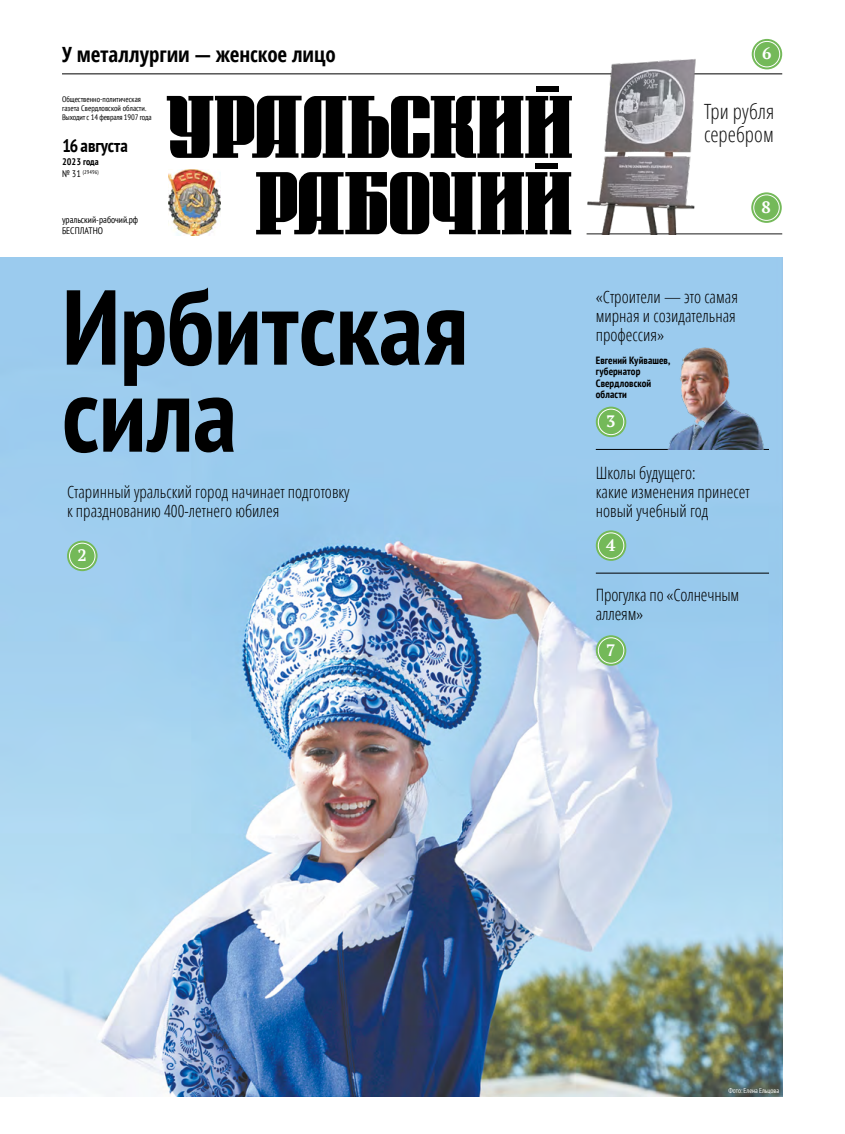
<style>
.page{position:relative;width:845px;height:1134px;background:#fff}
.page>*{position:absolute;margin:0;border:0;box-sizing:border-box;transform-origin:0 0}
.t1{font:700 condensed 106.2px/87px "PT Sans";color:#000}
.t2{font:700 condensed 21px "Open Sans";letter-spacing:-.005em;color:#000}
.t3{font:300 condensed 21px/23px "Open Sans";color:#131313}
.t4{font:700 condensed 18px "PT Sans";color:#000}
.t5{font:300 condensed 17px/19px "Open Sans";color:#000}
.t6{font:700 16.5px "PT Serif";color:#fff}
.t7{font:700 condensed 10.5px/11.5px "PT Sans";letter-spacing:.01em;color:#000}
.t8{font:condensed 9.5px/11.5px "PT Sans";color:#000}
.t9{font:700 condensed 9.5px "PT Sans";color:#000}
.t10{font:condensed 8px/9px "PT Sans";color:#000}
.t11{font:condensed 7px "PT Sans";letter-spacing:-.005em;color:#fff}
.t12{font:condensed 5.5px "PT Sans";color:#000}
.s1{font-size:9.5px}
</style>
<div class="page">
<img style="left:0;top:257px;width:782px;height:839px">
<svg style="left:67px;top:541px;width:31px;height:30px"></svg>
<div style="left:69px;top:543px;width:26px;height:26px;border:1px solid #fff;border-radius:50%"></div>
<svg style="left:596px;top:530px;width:30px;height:31px"></svg>
<div style="left:598px;top:532px;width:26px;height:27px;border:1px solid #fff;border-radius:50%"></div>
<svg style="left:596px;top:407px;width:30px;height:30px"></svg>
<div style="left:598px;top:409px;width:26px;height:26px;border:1px solid #fff;border-radius:50%"></div>
<svg style="left:596px;top:635px;width:30px;height:31px"></svg>
<div style="left:598px;top:637px;width:26px;height:27px;border:1px solid #fff;border-radius:50%"></div>
<svg style="left:751px;top:192px;width:31px;height:31px"></svg>
<div style="left:753px;top:194px;width:26px;height:27px;border:1px solid #fff;border-radius:50%"></div>
<hr style="left:62px;top:73px;width:720px;height:1px;background:#000">
<img style="left:177px;top:234px;width:26px;height:2px">
<svg style="left:751px;top:39px;width:31px;height:30px"></svg>
<div style="left:754px;top:41px;width:26px;height:26px;border:1px solid #fff;border-radius:50%"></div>
<svg style="left:167px;top:86px;width:405px;height:148px"></svg>
<hr style="left:586px;top:233px;width:196px;height:1px;background:#1b1b1a">
<hr style="left:596px;top:449px;width:173px;height:1px;background:#000">
<hr style="left:596px;top:573px;width:173px;height:1px;background:#000">
<img style="left:641px;top:339px;width:132px;height:110px">
<img style="left:573px;top:59px;width:172px;height:175px">
<p class="t2" style="left:62px;top:40px;width:275px">У металлургии — женское лицо</p>
<p class="t6" style="left:762px;top:43px;width:11px">6</p>
<p class="t10" style="left:62px;top:94px;width:91px">Общественно-политическая газета Свердловской области.<br>Выходит с 14 февраля 1907 года</p>
<p class="t4" style="left:62px;top:134px;width:67px">16 августа</p>
<p class="t9" style="left:62px;top:156px;width:38px">2023 года</p>
<p class="t12" style="left:62px;top:168px;width:38px"><span class="s1">№ 31</span> (29496)</p>
<p class="t8" style="left:62px;top:214px;width:78px">уральский-рабочий.рф<br>БЕСПЛАТНО</p>
<h1 class="t1" style="left:62px;top:282px;width:408px">Ирбитская сила</h1>
<p class="t5" style="left:67px;top:482px;width:284px">Старинный уральский город начинает подготовку к празднованию 400-летнего юбилея</p>
<p class="t6" style="left:77px;top:544px;width:11px">2</p>
<p class="t3" style="left:704px;top:100px;width:72px">Три рубля серебром</p>
<p class="t6" style="left:761px;top:196px;width:11px">8</p>
<p class="t5" style="left:596px;top:286px;width:144px">«Строители — это самая мирная и созидательная профессия»</p>
<p class="t7" style="left:596px;top:354px;width:76px">Евгений Куйвашев, губернатор<br>Свердловской области</p>
<p class="t6" style="left:606px;top:410px;width:11px">3</p>
<p class="t5" style="left:596px;top:463px;width:155px">Школы будущего:<br>какие изменения принесет новый учебный год</p>
<p class="t6" style="left:606px;top:534px;width:11px">4</p>
<p class="t5" style="left:596px;top:585px;width:145px">Прогулка по «Солнечным аллеям»</p>
<p class="t6" style="left:606px;top:639px;width:11px">7</p>
<p class="t11" style="left:728px;top:1086px;width:52px">Фото: Елена Ельцова</p>
</div>
